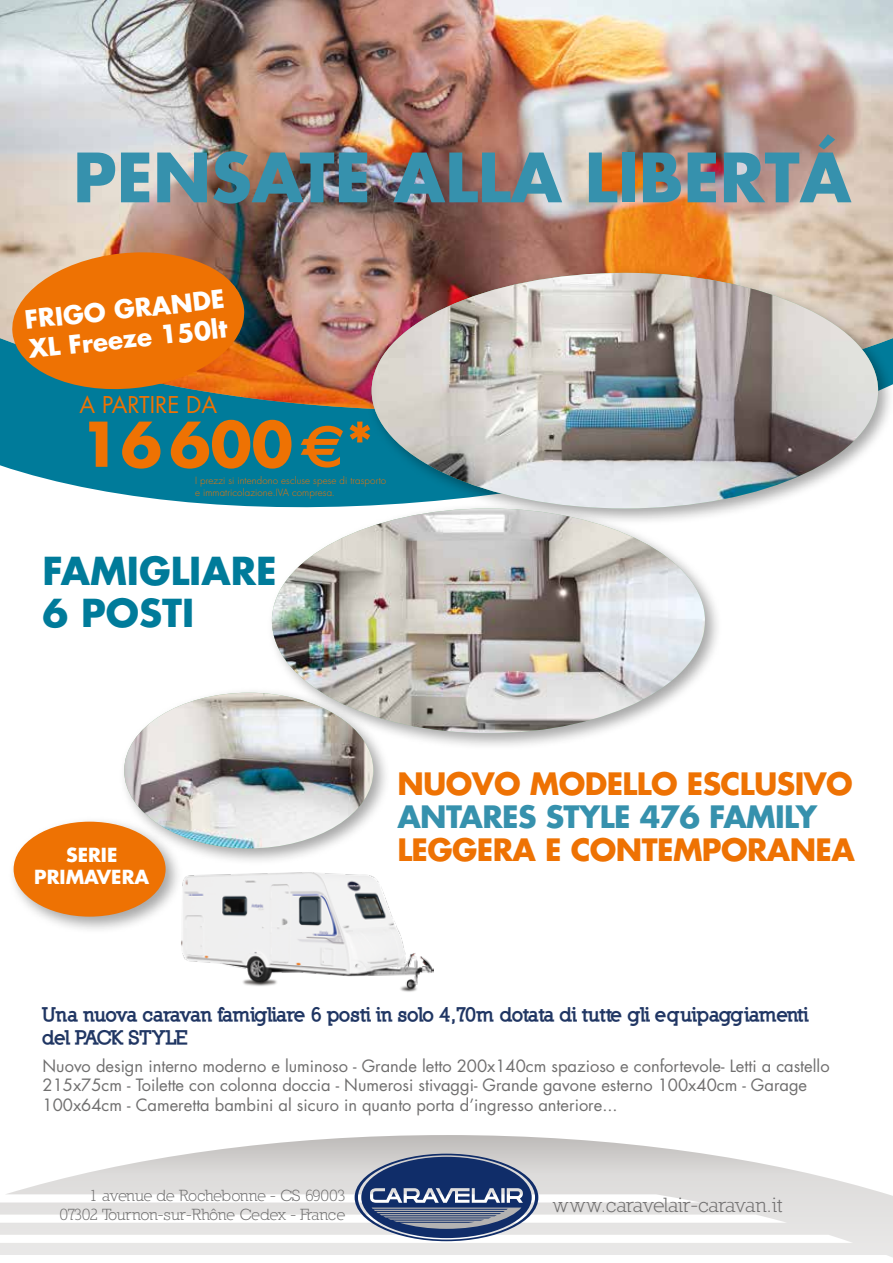
<style>
.page{position:relative;width:893px;height:1263px;background:#fff}
.page>*{position:absolute;margin:0;border:0;box-sizing:border-box;transform-origin:0 0}
.t1{font:700 66px "Futura";color:#3691ad}
.t2{font:700 60px "Futura";color:#ee7203}
.t3{font:700 37.5px/42px "Futura";color:#007b9a}
.t4{font:700 30px "Futura";letter-spacing:-.02em;color:#ee7203}
.t5{font:700 30px "Futura";letter-spacing:-.02em;color:#3691ad}
.t6{font:700 24.75px/29.7px "Futura";color:#fff}
.t7{font:22.5px "Futura";color:#ee7203}
.t8{font:21px "Nilland";letter-spacing:-.03em;color:#706f6f}
.t9{font:900 19.5px/22.5px "Nilland";letter-spacing:-.04em;color:#203663}
.t10{font:700 18.9px/22.4px "Futura";color:#fff;text-align:center}
.t11{font:16.5px/19.5px "Futura";color:#706f6f}
.t12{font:16.5px/19.5px "Nilland";letter-spacing:-.03em;color:#706f6f;text-align:right}
.t13{font:300 9.75px/12px "Futura";letter-spacing:.01em;color:#ee7203}
.s1{font-family:"Euro Sans"}
</style>
<div class="page">
<svg style="left:0;top:410px;width:366px;height:97px;background:#1c89a5"></svg>
<img style="left:0;top:0;width:893px;height:410px">
<img style="left:181px;top:872px;width:253px;height:120px">
<svg style="left:9px;top:247px;width:239px;height:148px;background:#cf7724"></svg>
<div style="left:366px;top:267px;width:527px;height:259px;background:#000;opacity:.35"></div>
<img style="left:372px;top:273px;width:506px;height:235px">
<div style="left:266px;top:503px;width:457px;height:248px;background:#000;opacity:.35"></div>
<img style="left:272px;top:508px;width:433px;height:225px">
<div style="left:119px;top:687px;width:272px;height:179px;background:#000;opacity:.35"></div>
<img style="left:124px;top:693px;width:249px;height:155px">
<div style="left:8px;top:816px;width:175px;height:118px;background:#000;opacity:.35"></div>
<div style="left:14px;top:822px;width:152px;height:95px;background:#ee7203;border-radius:50%"></div>
<svg style="left:0;top:1135px;width:893px;height:123px"></svg>
<svg style="left:355px;top:1153px;width:183px;height:88px;background:#687899"></svg>
<h1 class="t1" style="left:73px;top:134px;width:780px">PENSATE ALLA LIBERTÁ</h1>
<h3 class="t6" style="left:23px;top:304px;width:202px;rotate:-6deg">FRIGO GRANDE<br>XL Freeze 150lt</h3>
<h3 class="t7" style="left:80px;top:390px;width:139px">A PARTIRE DA</h3>
<h2 class="t2" style="left:80px;top:404px;width:296px">16600<span class="s1">E</span>*</h2>
<p class="t13" style="left:195px;top:475px;width:193px">I prezzi si intendono escluse spese di trasporto e immatricolazione.IVA compresa.</p>
<h3 class="t3" style="left:43px;top:549px;width:236px">FAMIGLIARE<br>6 POSTI</h3>
<p class="t10" style="left:34px;top:843px;width:117px">SERIE<br>PRIMAVERA</p>
<h3 class="t4" style="left:397px;top:764px;width:457px">NUOVO MODELLO ESCLUSIVO</h3>
<h3 class="t5" style="left:397px;top:797px;width:421px">ANTARES STYLE 476 FAMILY</h3>
<h3 class="t4" style="left:397px;top:830px;width:459px">LEGGERA E CONTEMPORANEA</h3>
<p class="t9" style="left:43px;top:1004px;width:768px">Una nuova caravan famigliare 6 posti in solo 4,70m dotata di tutte gli equipaggiamenti del PACK STYLE</p>
<p class="t11" style="left:43px;top:1056px;width:789px">Nuovo design interno moderno e luminoso - Grande letto 200x140cm spazioso e confortevole- Letti a castello<br>215x75cm - Toilette con colonna doccia - Numerosi stivaggi- Grande gavone esterno 100x40cm - Garage<br>100x64cm - Cameretta bambini al sicuro in quanto porta d’ingresso anteriore...</p>
<p class="t12" style="left:59px;top:1185px;width:288px">1 avenue de Rochebonne - CS 69003<br>07302 Tournon-sur-Rhône Cedex - France</p>
<p class="t8" style="left:553px;top:1193px;width:231px">www.caravelair-caravan.it</p>
</div>
